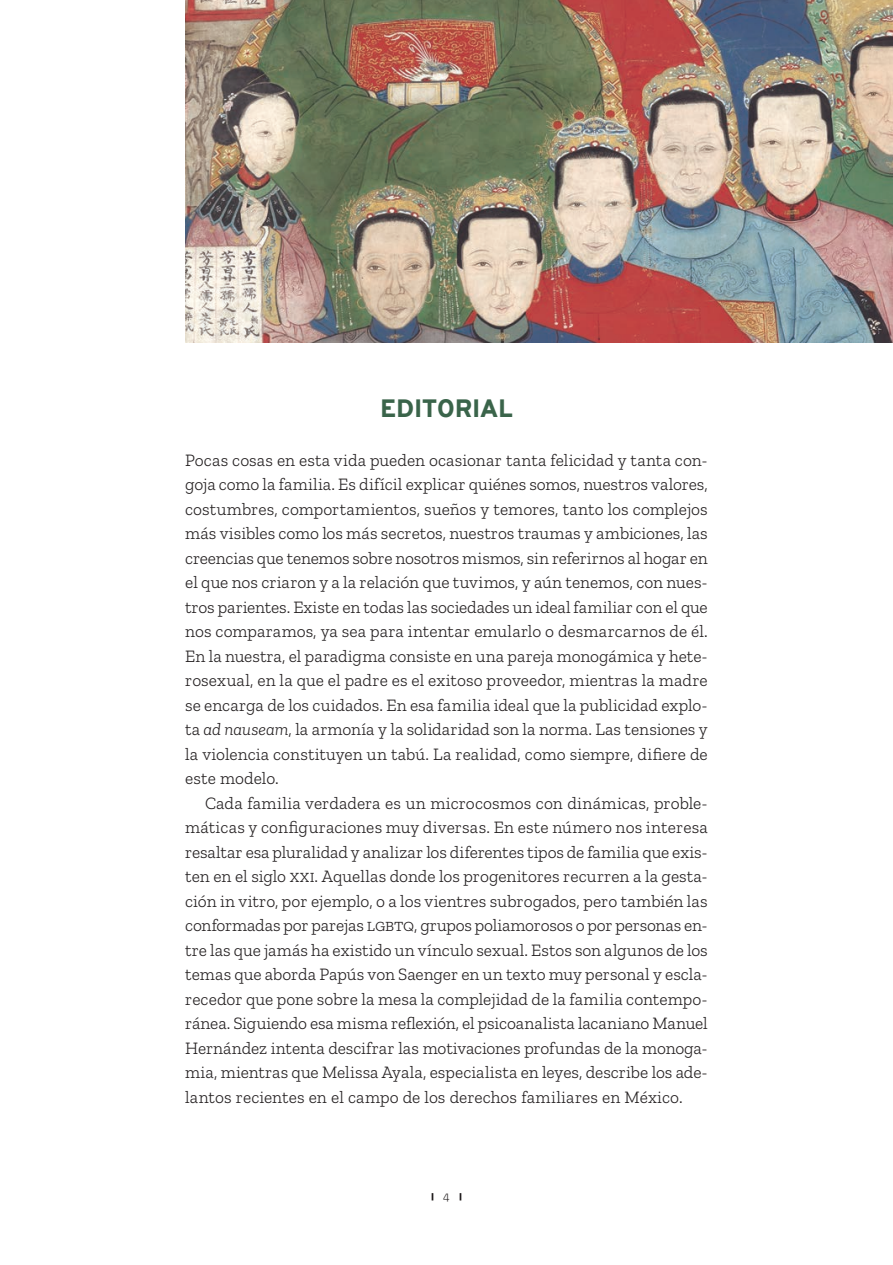
<style>
.page{position:relative;width:893px;height:1265px;background:#fff}
.page>*{position:absolute;margin:0;border:0;box-sizing:border-box;transform-origin:0 0}
.Editorial_título{font:900 24.5px "Overpass";letter-spacing:.01em;color:#3a644a}
.Editorial_Texto{font:300 17.5px/24.5px "Zilla Slab";color:#231f20;text-align:justify}
.Folio{font:300 12.25px "Zilla Slab";color:#231f20}
.s1{font-style:italic}
</style>
<div class="page">
<img style="left:185px;top:0;width:708px;height:343px">
<p class="Editorial_título" style="left:381px;top:390px;width:133px">EDITORIAL</p>
<p class="Editorial_Texto" style="left:185px;top:448px;width:524px">Pocas cosas en esta vida pueden ocasionar tanta felicidad y tanta con&shy;goja como la familia. Es difícil explicar quiénes somos, nuestros valores, costumbres, comportamientos, sueños y temores, tanto los complejos más visibles como los más secretos, nuestros traumas y ambiciones, las creencias que tenemos sobre nosotros mismos, sin referirnos al hogar en el que nos criaron y a la relación que tuvimos, y aún tenemos, con nues&shy;tros parientes. Existe en todas las sociedades un ideal familiar con el que nos comparamos, ya sea para intentar emularlo o desmarcarnos de él.<br>En la nuestra, el paradigma consiste en una pareja monogámica y hete&shy;rosexual, en la que el padre es el exitoso proveedor, mientras la madre se encarga de los cuidados. En esa familia ideal que la publicidad explo&shy;ta <span class="s1">ad nauseam</span>, la armonía y la solidaridad son la norma. Las tensiones y la violencia constituyen un tabú. La realidad, como siempre, difiere de este modelo.</p>
<p class="Editorial_Texto" style="left:185px;top:791px;width:524px;text-indent:20px">Cada familia verdadera es un microcosmos con dinámicas, proble&shy;máticas y configuraciones muy diversas. En este número nos interesa resaltar esa pluralidad y analizar los diferentes tipos de familia que exis&shy;ten en el siglo XXI. Aquellas donde los progenitores recurren a la gesta&shy;ción in vitro, por ejemplo, o a los vientres subrogados, pero también las conformadas por parejas LGBTQ, grupos poliamorosos o por personas en&shy;tre las que jamás ha existido un vínculo sexual. Estos son algunos de los temas que aborda Papús von Saenger en un texto muy personal y escla&shy;recedor que pone sobre la mesa la complejidad de la familia contempo&shy;ránea. Siguiendo esa misma reflexión, el psicoanalista lacaniano Manuel Hernández intenta descifrar las motivaciones profundas de la monoga&shy;mia, mientras que Melissa Ayala, especialista en leyes, describe los ade&shy;lantos recientes en el campo de los derechos familiares en México.</p>
<p class="Folio" style="left:443px;top:1189px;width:8px">4</p>
</div>
